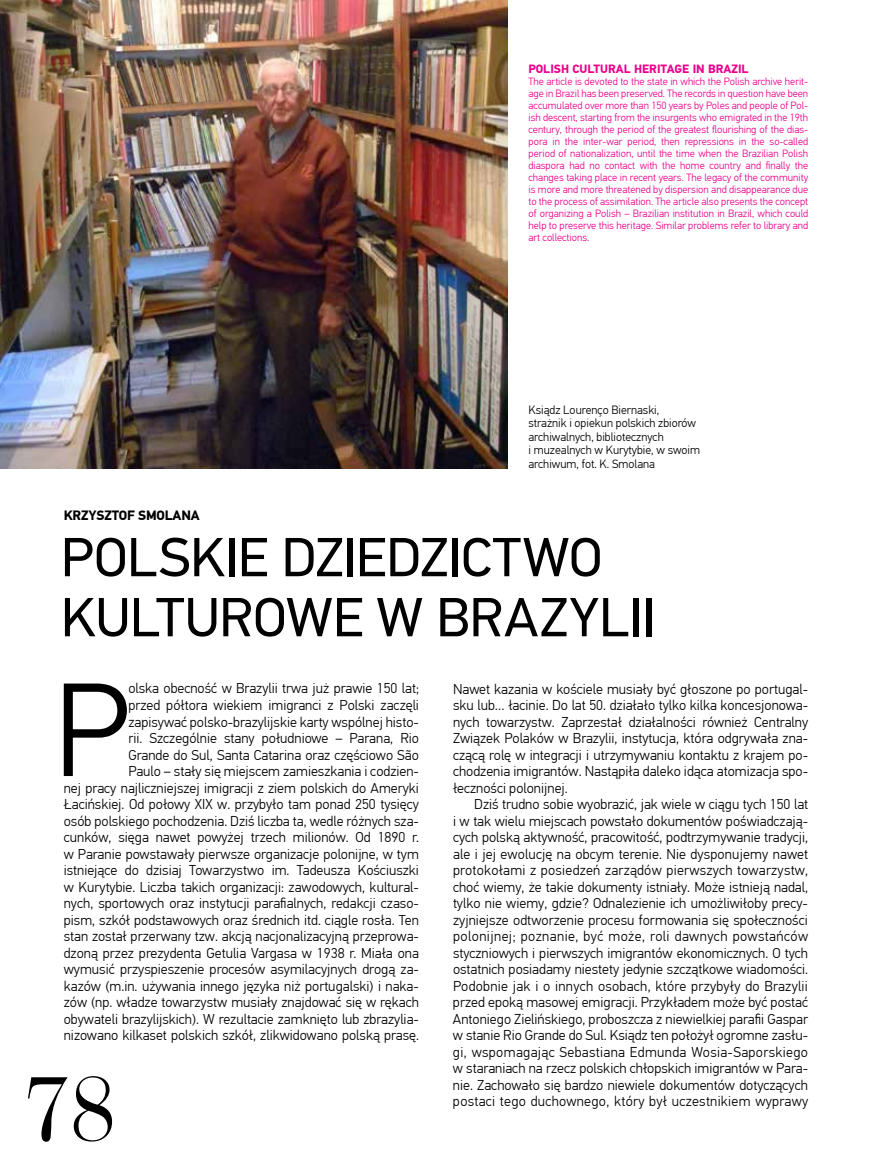
<style>
.page{position:relative;width:872px;height:1170px;background:#fff}
.page>*{position:absolute;margin:0;border:0;box-sizing:border-box;transform-origin:0 0}
.t1{font:300 132.75px "PF Din Text Pro";color:#000}
.t2{font:97.5px "De Vinne EU";color:#000}
.t3{font:54.9px/60px "PF Din Text Pro";letter-spacing:-.01em;color:#000;scale:1.04 1}
.t4{font:300 14.25px/16.5px "PF Din Text Pro";color:#000;text-align:justify}
.t5{font:700 13.5px "PF Din Text Pro";letter-spacing:-.01em;color:#000}
.t6{font:300 12px/13.5px "PF Din Text Pro";color:#000}
.t7{font:700 12px "PF Din Text Pro";color:#ec008c}
.t8{font:300 10.5px/12px "PF Din Text Pro";color:#ec008c;text-align:justify}
</style>
<div class="page">
<img style="left:0;top:0;width:507px;height:468px">
<p class="t7" style="left:528px;top:61px;width:81px">POLISH CULTURAL</p>
<p class="t7" style="left:634px;top:61px;width:116px">HERITAGE IN BRAZIL</p>
<p class="t8" style="left:528px;top:75px;width:281px">The article is devoted to the state in which the Polish archive herit&shy;age in Brazil has been preserved. The records in question have been accumulated over more than 150 years by Poles and people of Pol&shy;ish descent, starting from the insurgents who emigrated in the 19th century, through the period of the greatest flourishing of the dias&shy;pora in the inter-war period, then repressions in the so-called period of nationalization, until the time when the Brazilian Polish diaspora had no contact with the home country and finally the changes taking place in recent years. The legacy of the community is more and more threatened by dispersion and disappearance due to the process of assimilation. The article also presents the concept of organizing a Polish – Brazilian institution in Brazil, which could help to preserve this heritage. Similar problems refer to library and art collections.</p>
<p class="t6" style="left:528px;top:403px;width:173px">Ksiądz Lourenço Biernaski, strażnik i opiekun polskich zbiorów archiwalnych, bibliotecznych<br>i muzealnych w Kurytybie, w swoim archiwum, fot. K. Smolana</p>
<p class="t5" style="left:64px;top:506px;width:137px">KRZYSZTOF SM OLANA</p>
<h3 class="t3" style="left:61px;top:528px;width:573px">POLSKIE DZIEDZICTWO<br>KULTUROWE W BRAZYLII</h3>
<p class="t4" style="left:64px;top:680px;width:357px;text-align:right">olska obecność w Brazylii trwa już prawie 150 lat;<br>przed półtora wiekiem imigranci z Polski zaczęli<br>zapisywać polsko-brazylijskie karty wspólnej histo-<br>rii. Szczególnie stany południowe – Parana, Rio<br>Grande do Sul, Santa Catarina oraz częściowo São<br>Paulo – stały się miejscem zamieszkania i codzien-<br>nej pracy najliczniejszej imigracji z ziem polskich do Ameryki Łacińskiej. Od połowy XIX w. przybyło tam ponad 250 tysięcy osób polskiego pochodzenia. Dziś liczba ta, wedle różnych sza&shy;cunków, sięga nawet powyżej trzech milionów. Od 1890 r. w Paranie powstawały pierwsze organizacje polonijne, w tym istniejące do dzisiaj Towarzystwo im. Tadeusza Kościuszki w Kurytybie. Liczba takich organizacji: zawodowych, kultural&shy;nych, sportowych oraz instytucji parafialnych, redakcji czaso&shy;pism, szkół podstawowych oraz średnich itd. ciągle rosła. Ten stan został przerwany tzw. akcją nacjonalizacyjną przeprowa&shy;dzoną przez prezydenta Getulia Vargasa w 1938 r. Miała ona wymusić przyspieszenie procesów asymilacyjnych drogą za&shy;kazów (m.in. używania innego języka niż portugalski) i naka&shy;zów (np. władze towarzystw musiały znajdować się w rękach obywateli brazylijskich). W rezultacie zamknięto lub zbrazylia&shy;nizowano kilkaset polskich szkół, zlikwidowano polską prasę.</p>
<p class="t4" style="left:453px;top:680px;width:357px">Nawet kazania w kościele musiały być głoszone po portugal&shy;sku lub… łacinie. Do lat 50. działało tylko kilka koncesjonowa&shy;nych towarzystw. Zaprzestał działalności również Centralny Związek Polaków w Brazylii, instytucja, która odgrywała zna&shy;czącą rolę w integracji i utrzymywaniu kontaktu z krajem po&shy;chodzenia imigrantów. Nastąpiła daleko idąca atomizacja spo&shy;łeczności polonijnej.</p>
<h1 class="t1" style="left:53px;top:654px;width:76px">P</h1>
<p class="t4" style="left:453px;top:796px;width:357px;text-indent:21px">Dziś trudno sobie wyobrazić, jak wiele w ciągu tych 150 lat i w tak wielu miejscach powstało dokumentów poświadczają&shy;cych polską aktywność, pracowitość, podtrzymywanie tradycji, ale i jej ewolucję na obcym terenie. Nie dysponujemy nawet protokołami z posiedzeń zarządów pierwszych towarzystw, choć wiemy, że takie dokumenty istniały. Może istnieją nadal, tylko nie wiemy, gdzie? Odnalezienie ich umożliwiłoby precy&shy;zyjniejsze odtworzenie procesu formowania się społeczności polonijnej; poznanie, być może, roli dawnych powstańców styczniowych i pierwszych imigrantów ekonomicznych. O tych ostatnich posiadamy niestety jedynie szczątkowe wiadomości.<br>Podobnie jak i o innych osobach, które przybyły do Brazylii przed epoką masowej emigracji. Przykładem może być postać Antoniego Zielińskiego, proboszcza z niewielkiej parafii Gaspar w stanie Rio Grande do Sul. Ksiądz ten położył ogromne zasłu&shy;gi, wspomagając Sebastiana Edmunda Wosia-Saporskiego w staraniach na rzecz polskich chłopskich imigrantów w Para&shy;nie. Zachowało się bardzo niewiele dokumentów dotyczących postaci tego duchownego, który był uczestnikiem wyprawy</p>
<h2 class="t2" style="left:21px;top:1049px;width:98px">78</h2>
</div>
